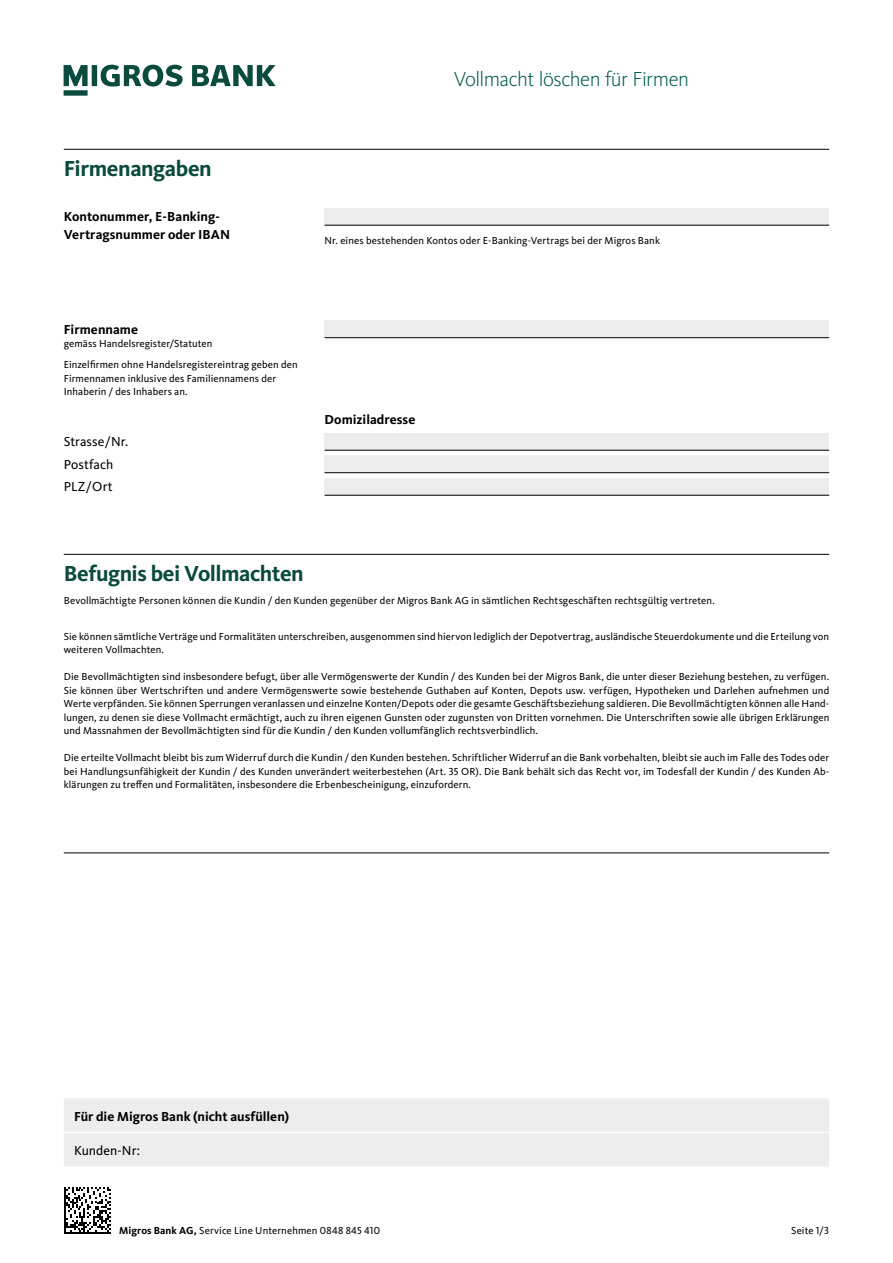
<style>
.page{position:relative;width:893px;height:1263px;background:#fff}
.page>*{position:absolute;margin:0;border:0;box-sizing:border-box;transform-origin:0 0}
.t1{font:700 22.5px "Migrosbank Kievit";letter-spacing:-.02em;color:#0a4b3d}
.t2{font:300 21px "Migrosbank Kievit";letter-spacing:-.03em;color:#005a4e}
.t3{font:700 13.5px/18px "Migrosbank Kievit";letter-spacing:.005em;color:#000}
.t4{font:13.5px/22.5px "Migrosbank Kievit";letter-spacing:.005em;color:#000}
.t5{font:10.5px/13.5px "Migrosbank Kievit";letter-spacing:.01em;color:#000}
.s1{font-weight:700}
</style>
<div class="page">
<svg style="left:64px;top:1187px;width:47px;height:47px"></svg>
<div style="left:325px;top:433px;width:504px;height:17px;background:#ededed"></div>
<hr style="left:325px;top:450px;width:504px;height:1px;background:#000">
<div style="left:325px;top:455px;width:504px;height:18px;background:#ededed"></div>
<hr style="left:325px;top:472px;width:504px;height:1px;background:#000">
<div style="left:325px;top:478px;width:504px;height:17px;background:#ededed"></div>
<hr style="left:325px;top:495px;width:504px;height:1px;background:#000">
<div style="left:325px;top:208px;width:504px;height:17px;background:#ededed"></div>
<hr style="left:325px;top:225px;width:504px;height:1px;background:#000">
<div style="left:325px;top:320px;width:504px;height:18px;background:#ededed"></div>
<hr style="left:325px;top:337px;width:504px;height:1px;background:#000">
<hr style="left:64px;top:149px;width:765px;height:1px;background:#000">
<hr style="left:64px;top:554px;width:765px;height:1px;background:#000">
<hr style="left:64px;top:853px;width:765px;height:1px;background:#000">
<svg style="left:64px;top:65px;width:212px;height:31px"></svg>
<div style="left:64px;top:1098px;width:765px;height:68px;background:#ededed"></div>
<hr style="left:64px;top:1132px;width:765px;height:1px;background:#fff">
<div style="left:70px;top:1107px;width:753px;height:17px;background:#ededed"></div>
<div style="left:70px;top:1141px;width:753px;height:17px;background:#ededed"></div>
<h1 class="t1" style="left:64px;top:155px;width:150px">Firmenangaben</h1>
<p class="t3" style="left:64px;top:208px;width:168px">Kontonummer, E-Banking-<br>Vertragsnummer oder IBAN</p>
<h2 class="t2" style="left:454px;top:67px;width:237px">Vollmacht löschen für Firmen</h2>
<p class="t5" style="left:325px;top:233px;width:337px">Nr. eines bestehenden Kontos oder E-Banking-Vertrags bei der Migros Bank</p>
<p class="t3" style="left:64px;top:320px;width:76px">Firmenname</p>
<p class="t5" style="left:64px;top:333px;width:235px;line-height:21px">gemäss Handelsregister/Statuten<br>Einzelfirmen ohne Handelsregistereintrag geben den</p>
<p class="t5" style="left:64px;top:371px;width:214px">Firmennamen inklusive des Familiennamens der<br>Inhaberin / des Inhabers an.</p>
<p class="t4" style="left:64px;top:430px;width:66px">Strasse / Nr.<br>Postfach<br>PLZ / Ort</p>
<p class="t3" style="left:325px;top:410px;width:92px">Domiziladresse</p>
<h1 class="t1" style="left:64px;top:560px;width:242px">Befugnis bei Vollmachten</h1>
<p class="t5" style="left:64px;top:593px;width:653px">Bevollmächtigte Personen können die Kundin / den Kunden gegenüber der Migros Bank AG in sämtlichen Rechtsgeschäften rechtsgültig vertreten.</p>
<p class="t5" style="left:64px;top:629px;width:767px">Sie können sämtliche Verträge und Formalitäten unterschreiben, ausgenommen sind hiervon lediglich der Depotvertrag, ausländische Steuerdokumente und die Erteilung von weiteren Vollmachten.</p>
<p class="t5" style="left:64px;top:670px;width:767px;text-align:justify">Die Bevollmächtigten sind insbesondere befugt, über alle Vermögenswerte der Kundin / des Kunden bei der Migros Bank, die unter dieser Beziehung bestehen, zu verfügen.<br>Sie können über Wertschriften und andere Vermögenswerte sowie bestehende Guthaben auf Konten, Depots usw. verfügen, Hypotheken und Darlehen aufnehmen und Werte verpfänden. Sie können Sperrungen veranlassen und einzelne Konten/Depots oder die gesamte Geschäftsbeziehung saldieren. Die Bevollmächtigten können alle Hand&shy;lungen, zu denen sie diese Vollmacht ermächtigt, auch zu ihren eigenen Gunsten oder zugunsten von Dritten vornehmen. Die Unterschriften sowie alle übrigen Erklärungen und Massnahmen der Bevollmächtigten sind für die Kundin / den Kunden vollumfänglich rechtsverbindlich.</p>
<p class="t5" style="left:64px;top:751px;width:767px;text-align:justify">Die erteilte Vollmacht bleibt bis zum Widerruf durch die Kundin / den Kunden bestehen. Schriftlicher Widerruf an die Bank vorbehalten, bleibt sie auch im Falle des Todes oder bei Handlungsunfähigkeit der Kundin / des Kunden unverändert weiterbestehen (Art. 35 OR). Die Bank behält sich das Recht vor, im Todesfall der Kundin / des Kunden Ab&shy;klärungen zu treffen und Formalitäten, insbesondere die Erbenbescheinigung, einzufordern.</p>
<p class="t3" style="left:74px;top:1107px;width:217px">Für die Migros Bank (nicht ausfüllen)</p>
<p class="t4" style="left:74px;top:1139px;width:67px">Kunden-Nr:</p>
<p class="t5" style="left:119px;top:1223px;width:262px"><span class="s1">Migros Bank AG,</span> Service Line Unternehmen 0848 845 410</p>
<p class="t5" style="left:791px;top:1223px;width:39px">Seite 1/3</p>
</div>
